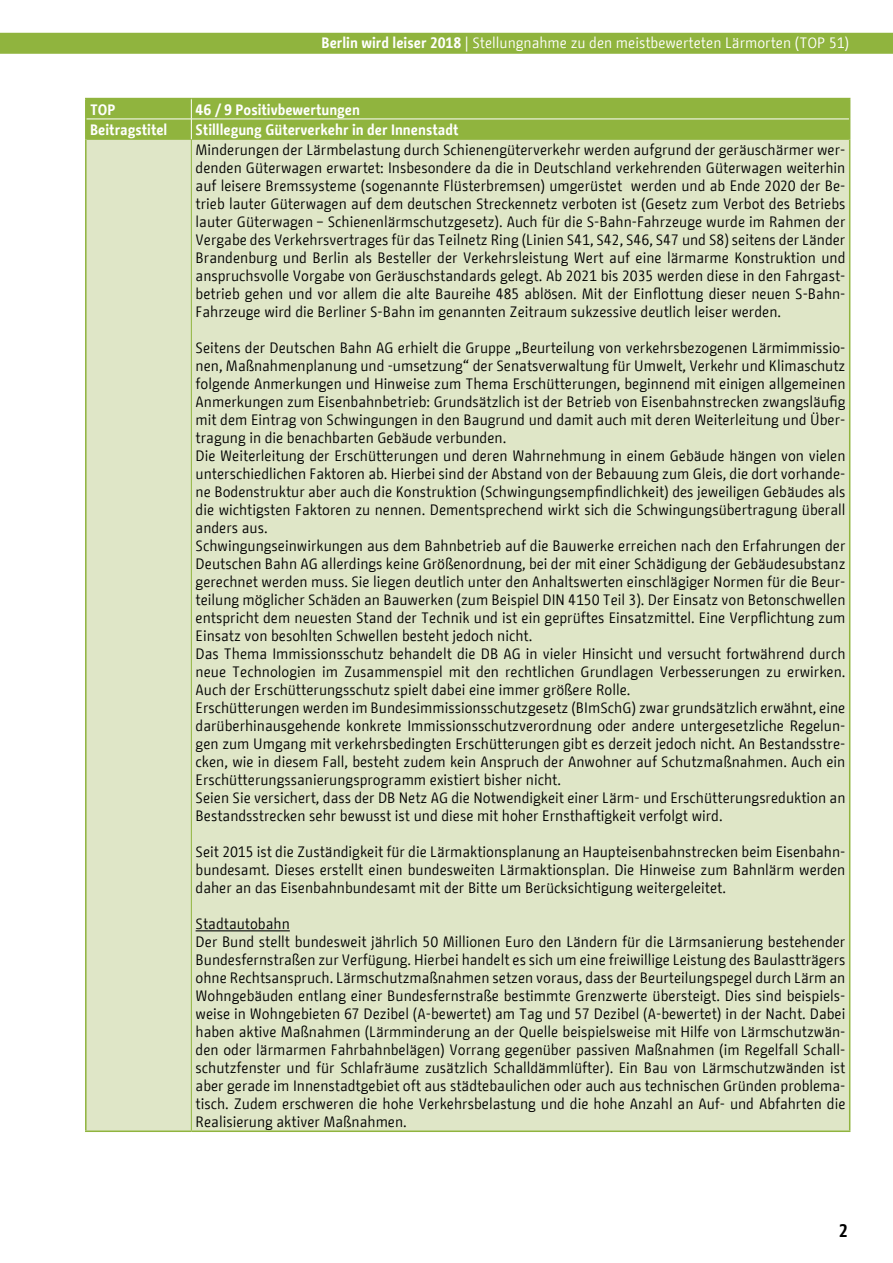
<style>
.page{position:relative;width:893px;height:1263px;background:#fff}
.page>*{position:absolute;margin:0;border:0;box-sizing:border-box;transform-origin:0 0}
.t1{font:700 18px "BMF Change";color:#000}
.t2{font:15px/18px "BMF Change";color:#000;text-align:justify}
.t3{font:700 15px "BMF Change";color:#fff}
.t4{font:15px "BMF Change";color:#fff}
.s1{font-weight:700}
</style>
<div class="page">
<div style="left:0;top:33px;width:893px;height:21px;background:#90b43e"></div>
<div style="left:87px;top:140px;width:762px;height:990px;background:#dfe6c7"></div>
<hr style="left:85px;top:98px;width:106px;height:1px;background:#90b43e">
<hr style="left:85px;top:99px;width:2px;height:20px;background:#90b43e">
<hr style="left:191px;top:98px;width:659px;height:1px;background:#90b43e">
<hr style="left:85px;top:119px;width:2px;height:20px;background:#90b43e">
<hr style="left:85px;top:139px;width:2px;height:991px;background:#90b43e">
<hr style="left:849px;top:139px;width:1px;height:991px;background:#90b43e">
<hr style="left:85px;top:1130px;width:106px;height:2px;background:#90b43e">
<hr style="left:191px;top:1130px;width:659px;height:2px;background:#90b43e">
<hr style="left:87px;top:139px;width:104px;height:1px;background:#90b43e">
<hr style="left:191px;top:139px;width:658px;height:1px;background:#90b43e">
<hr style="left:191px;top:140px;width:1px;height:990px;background:#90b43e">
<div style="left:86px;top:99px;width:764px;height:40px;background:#90b43e"></div>
<hr style="left:196px;top:930px;width:94px;height:1px;background:#000">
<p class="t4" style="left:322px;top:32px;width:529px"><span class="s1">Berlin wird leiser 2018</span> | Stellungnahme zu den meistbewerteten Lärmorten (TOP 51)</p>
<p class="t3" style="left:90px;top:99px;width:27px">TOP</p>
<p class="t3" style="left:196px;top:99px;width:166px">46 / 9 Positivbewertungen</p>
<p class="t3" style="left:90px;top:119px;width:79px">Beitragstitel</p>
<p class="t3" style="left:196px;top:119px;width:264px">Stilllegung Güterverkehr in der Innenstadt</p>
<p class="t2" style="left:196px;top:141px;width:651px">Minderungen der Lärmbelastung durch Schienengüterverkehr werden aufgrund der geräuschärmer wer&shy;denden Güterwagen erwartet: Insbesondere da die in Deutschland verkehrenden Güterwagen weiterhin auf leisere Bremssysteme (sogenannte Flüsterbremsen) umgerüstet werden und ab Ende 2020 der Be&shy;trieb lauter Güterwagen auf dem deutschen Streckennetz verboten ist (Gesetz zum Verbot des Betriebs lauter Güterwagen – Schienenlärmschutzgesetz). Auch für die S-Bahn-Fahrzeuge wurde im Rahmen der Vergabe des Verkehrsvertrages für das Teilnetz Ring (Linien S41, S42, S46, S47 und S8) seitens der Länder Brandenburg und Berlin als Besteller der Verkehrsleistung Wert auf eine lärmarme Konstruktion und anspruchsvolle Vorgabe von Geräuschstandards gelegt. Ab 2021 bis 2035 werden diese in den Fahrgast&shy;betrieb gehen und vor allem die alte Baureihe 485 ablösen. Mit der Einflottung dieser neuen S-Bahn-Fahrzeuge wird die Berliner S-Bahn im genannten Zeitraum sukzessive deutlich leiser werden.</p>
<p class="t2" style="left:196px;top:339px;width:651px;text-align:left">Seitens der Deutschen Bahn AG erhielt die Gruppe „Beurteilung von verkehrsbezogenen Lärmimmissio&shy;nen, Maßnahmenplanung und -umsetzung“ der Senatsverwaltung für Umwelt, Verkehr und Klimaschutz folgende Anmerkungen und Hinweise zum Thema Erschütterungen, beginnend mit einigen allgemeinen Anmerkungen zum Eisenbahnbetrieb: Grundsätzlich ist der Betrieb von Eisenbahnstrecken zwangsläufig mit dem Eintrag von Schwingungen in den Baugrund und damit auch mit deren Weiterleitung und Über&shy;tragung in die benachbarten Gebäude verbunden.<br>Die Weiterleitung der Erschütterungen und deren Wahrnehmung in einem Gebäude hängen von vielen unterschiedlichen Faktoren ab. Hierbei sind der Abstand von der Bebauung zum Gleis, die dort vorhande&shy;ne Bodenstruktur aber auch die Konstruktion (Schwingungsempfindlichkeit) des jeweiligen Gebäudes als die wichtigsten Faktoren zu nennen. Dementsprechend wirkt sich die Schwingungsübertragung überall anders aus.<br>Schwingungseinwirkungen aus dem Bahnbetrieb auf die Bauwerke erreichen nach den Erfahrungen der Deutschen Bahn AG allerdings keine Größenordnung, bei der mit einer Schädigung der Gebäudesubstanz gerechnet werden muss. Sie liegen deutlich unter den Anhaltswerten einschlägiger Normen für die Beur&shy;teilung möglicher Schäden an Bauwerken (zum Beispiel DIN 4150 Teil 3). Der Einsatz von Betonschwellen entspricht dem neuesten Stand der Technik und ist ein geprüftes Einsatzmittel. Eine Verpflichtung zum Einsatz von besohlten Schwellen besteht jedoch nicht.<br>Das Thema Immissionsschutz behandelt die DB AG in vieler Hinsicht und versucht fortwährend durch neue Technologien im Zusammenspiel mit den rechtlichen Grundlagen Verbesserungen zu erwirken.<br>Auch der Erschütterungsschutz spielt dabei eine immer größere Rolle.<br>Erschütterungen werden im Bundesimmissionsschutzgesetz (BImSchG) zwar grundsätzlich erwähnt, eine darüberhinausgehende konkrete Immissionsschutzverordnung oder andere untergesetzliche Regelun&shy;gen zum Umgang mit verkehrsbedingten Erschütterungen gibt es derzeit jedoch nicht. An Bestandsstre&shy;cken, wie in diesem Fall, besteht zudem kein Anspruch der Anwohner auf Schutzmaßnahmen. Auch ein Erschütterungssanierungsprogramm existiert bisher nicht.<br>Seien Sie versichert, dass der DB Netz AG die Notwendigkeit einer Lärm- und Erschütterungsreduktion an Bestandsstrecken sehr bewusst ist und diese mit hoher Ernsthaftigkeit verfolgt wird.</p>
<p class="t2" style="left:196px;top:843px;width:651px">Seit 2015 ist die Zuständigkeit für die Lärmaktionsplanung an Haupteisenbahnstrecken beim Eisenbahn&shy;bundesamt. Dieses erstellt einen bundesweiten Lärmaktionsplan. Die Hinweise zum Bahnlärm werden daher an das Eisenbahnbundesamt mit der Bitte um Berücksichtigung weitergeleitet.</p>
<p class="t2" style="left:196px;top:915px;width:651px;text-align:left">Stadtautobahn<br>Der Bund stellt bundesweit jährlich 50 Millionen Euro den Ländern für die Lärmsanierung bestehender Bundesfernstraßen zur Verfügung. Hierbei handelt es sich um eine freiwillige Leistung des Baulastträgers ohne Rechtsanspruch. Lärmschutzmaßnahmen setzen voraus, dass der Beurteilungspegel durch Lärm an Wohngebäuden entlang einer Bundesfernstraße bestimmte Grenzwerte übersteigt. Dies sind beispiels&shy;weise in Wohngebieten 67 Dezibel (A-bewertet) am Tag und 57 Dezibel (A-bewertet) in der Nacht. Dabei haben aktive Maßnahmen (Lärmminderung an der Quelle beispielsweise mit Hilfe von Lärmschutzwän&shy;den oder lärmarmen Fahrbahnbelägen) Vorrang gegenüber passiven Maßnahmen (im Regelfall Schall&shy;schutzfenster und für Schlafräume zusätzlich Schalldämmlüfter). Ein Bau von Lärmschutzwänden ist aber gerade im Innenstadtgebiet oft aus städtebaulichen oder auch aus technischen Gründen problema&shy;tisch. Zudem erschweren die hohe Verkehrsbelastung und die hohe Anzahl an Auf- und Abfahrten die Realisierung aktiver Maßnahmen.</p>
<p class="t1" style="left:839px;top:1218px;width:11px">2</p>
</div>
